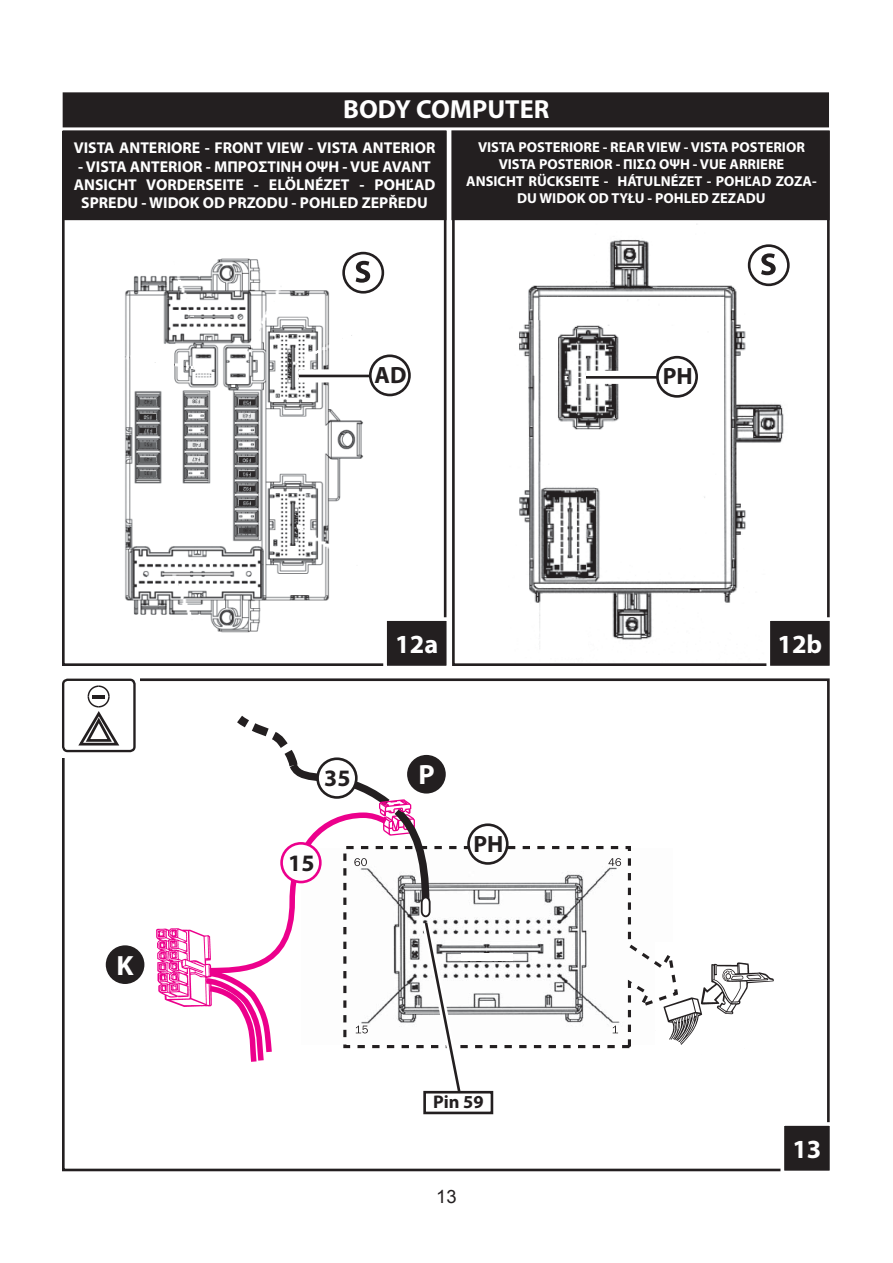
<style>
.page{position:relative;width:893px;height:1263px;background:#fff}
.page>*{position:absolute;margin:0;border:0;box-sizing:border-box;transform-origin:0 0}
.t1{font:700 27.9px "Myriad Pro";color:#fff}
.t2{font:700 26.25px "Myriad Pro";color:#fff}
.t3{font:700 23.55px "Myriad Pro";color:#231f20}
.t4{font:700 18.3px "Myriad Pro";color:#231f20}
.t5{font:18.3px "Arial";color:#231f20}
.t6{font:700 15.75px/18.3px "Myriad Pro";color:#fff;text-align:center}
.t7{font:700 14.4px/17.1px "Myriad Pro";color:#fff;text-align:center}
</style>
<div class="page">
<img style="left:509px;top:220px;width:290px;height:429px">
<div style="left:452px;top:131px;width:377px;height:535px;border:3px solid #231f20"></div>
<img style="left:124px;top:254px;width:240px;height:379px">
<div style="left:62px;top:131px;width:384px;height:535px;border:3px solid #231f20"></div>
<div style="left:64px;top:132px;width:381px;height:87px;background:#231f20"></div>
<div style="left:63px;top:130px;width:383px;height:90px;border:3px solid #231f20"></div>
<div style="left:64px;top:94px;width:763px;height:32px;background:#231f20"></div>
<div style="left:63px;top:92px;width:766px;height:35px;border:3px solid #231f20"></div>
<img style="left:156px;top:929px;width:45px;height:78px">
<img style="left:679px;top:962px;width:95px;height:83px">
<svg style="left:468px;top:844px;width:211px;height:205px"></svg>
<svg style="left:608px;top:858px;width:13px;height:8px"></svg>
<svg style="left:612px;top:1026px;width:6px;height:7px"></svg>
<div style="left:461px;top:954px;width:52px;height:7px;background:#fff"></div>
<div style="left:62px;top:678px;width:767px;height:493px;border:3px solid #231f20"></div>
<div style="left:57px;top:674px;width:83px;height:83px;background:#fff"></div>
<svg style="left:78px;top:685px;width:42px;height:61px"></svg>
<div style="left:62px;top:679px;width:74px;height:73px;border:2px solid #231f20;border-radius:4px"></div>
<div style="left:468px;top:825px;width:39px;height:38px;background:#fff;border-radius:50%"></div>
<div style="left:467px;top:823px;width:41px;height:42px;border:3px solid #231f20;border-radius:50%"></div>
<div style="left:343px;top:253px;width:40px;height:39px;background:#fff;border-radius:50%"></div>
<div style="left:342px;top:252px;width:42px;height:42px;border:3px solid #231f20;border-radius:50%"></div>
<svg style="left:355px;top:261px;width:15px;height:22px"></svg>
<svg style="left:299px;top:369px;width:71px;height:14px"></svg>
<div style="left:369px;top:355px;width:42px;height:41px;border:3px solid #231f20;border-radius:50%"></div>
<hr style="left:299px;top:375px;width:71px;height:2px;background:#231f20">
<svg style="left:201px;top:715px;width:267px;height:376px"></svg>
<div style="left:782px;top:1124px;width:49px;height:49px;background:#231f20"></div>
<div style="left:780px;top:1122px;width:53px;height:52px;border:4px solid #fff"></div>
<div style="left:768px;top:619px;width:63px;height:49px;background:#231f20"></div>
<div style="left:766px;top:617px;width:67px;height:52px;border:4px solid #fff"></div>
<div style="left:452px;top:132px;width:376px;height:87px;background:#231f20"></div>
<div style="left:451px;top:130px;width:378px;height:90px;border:3px solid #231f20"></div>
<div style="left:385px;top:619px;width:63px;height:49px;background:#231f20"></div>
<div style="left:383px;top:617px;width:67px;height:52px;border:4px solid #fff"></div>
<div style="left:586px;top:371px;width:71px;height:13px;background:#fff"></div>
<div style="left:657px;top:357px;width:39px;height:39px;background:#fff;border-radius:50%"></div>
<div style="left:656px;top:356px;width:42px;height:42px;border:3px solid #231f20;border-radius:50%"></div>
<hr style="left:586px;top:376px;width:71px;height:3px;background:#231f20">
<div style="left:317px;top:759px;width:39px;height:38px;background:#fff;border-radius:50%"></div>
<div style="left:316px;top:757px;width:41px;height:42px;border:3px solid #231f20;border-radius:50%"></div>
<svg style="left:103px;top:943px;width:44px;height:44px"></svg>
<div style="left:100px;top:940px;width:50px;height:49px;border:5px solid #fff;border-radius:50%"></div>
<div style="left:749px;top:246px;width:39px;height:39px;background:#fff;border-radius:50%"></div>
<div style="left:747px;top:244px;width:42px;height:42px;border:3px solid #231f20;border-radius:50%"></div>
<svg style="left:761px;top:253px;width:14px;height:22px"></svg>
<div style="left:423px;top:1091px;width:70px;height:23px;border:3px solid #231f20"></div>
<h2 class="t2" style="left:343px;top:99px;width:207px">BODY COMPUTER</h2>
<p class="t6" style="left:74px;top:140px;width:363px">VISTA ANTERIORE - FRONT VIEW - VISTA ANTERIOR</p>
<p class="t6" style="left:74px;top:158px;width:363px">- VISTA ANTERIOR - ΜΠΡΟΣΤΙΝΗ ΟΨΗ - VUE AVANT<br>ANSICHT VORDERSEITE - ELÖLNÉZET - POHĽAD<br>SPREDU - WIDOK OD PRZODU - POHLED ZEPŘEDU</p>
<p class="t7" style="left:466px;top:140px;width:352px">VISTA POSTERIORE - REAR VIEW - VISTA POSTERIOR VISTA POSTERIOR - ΠΙΣΩ ΟΨΗ - VUE ARRIERE<br>ANSICHT RÜCKSEITE - HÁTULNÉZET - POHĽAD ZOZA-DU WIDOK OD TYŁU - POHLED ZEZADU</p>
<h3 class="t3" style="left:374px;top:365px;width:33px">AD</h3>
<h3 class="t3" style="left:662px;top:367px;width:31px">PH</h3>
<h1 class="t1" style="left:117px;top:954px;width:19px">K</h1>
<h3 class="t3" style="left:324px;top:768px;width:28px">35</h3>
<h3 class="t3" style="left:288px;top:853px;width:28px">15</h3>
<h2 class="t2" style="left:395px;top:634px;width:44px">12a</h2>
<h1 class="t1" style="left:418px;top:763px;width:18px">P</h1>
<h3 class="t3" style="left:473px;top:834px;width:31px">PH</h3>
<h2 class="t2" style="left:777px;top:634px;width:46px">12b</h2>
<p class="t4" style="left:433px;top:1095px;width:52px">Pin 59</p>
<p class="t5" style="left:436px;top:1186px;width:22px">13</p>
<h2 class="t2" style="left:792px;top:1138px;width:31px">13</h2>
</div>
